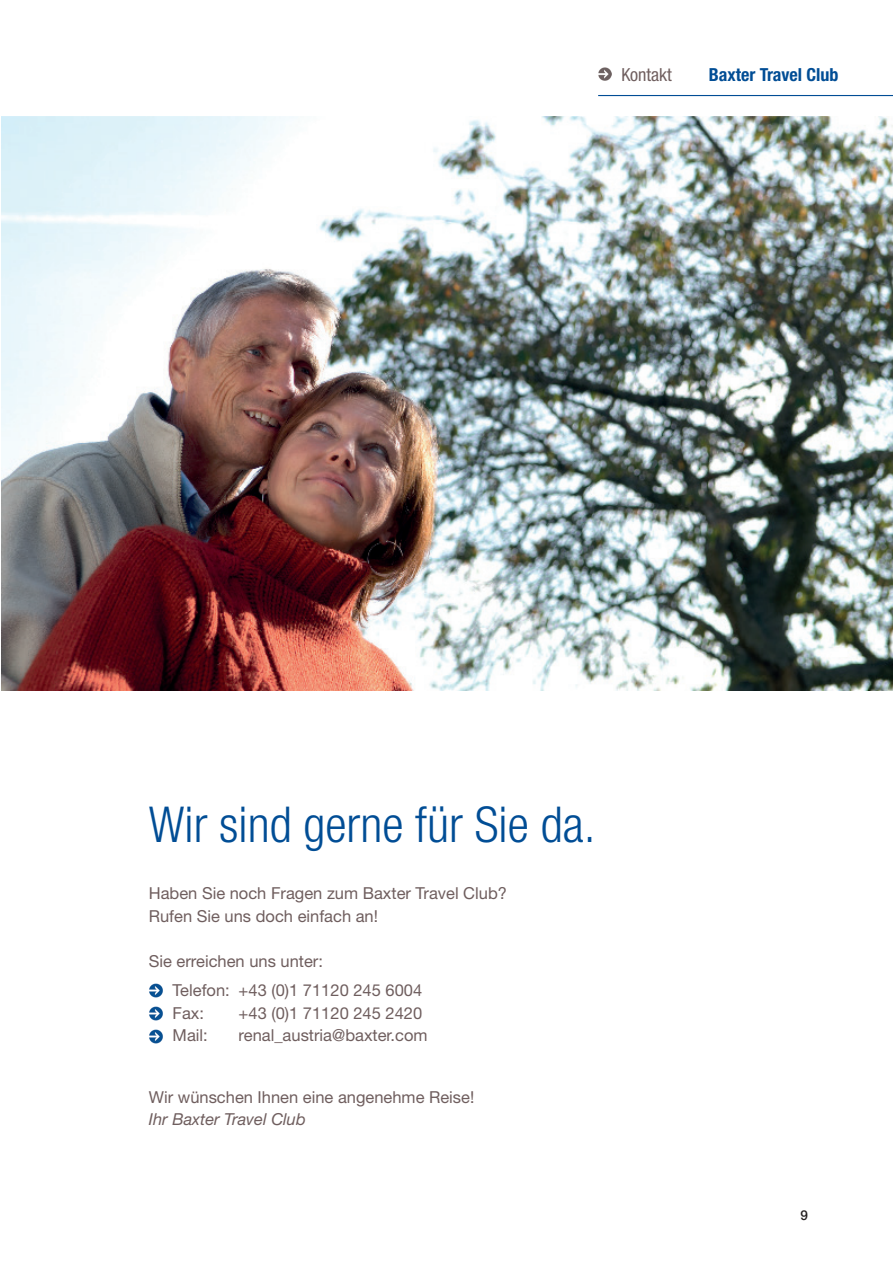
<style>
.page{position:relative;width:893px;height:1263px;background:#fff}
.page>*{position:absolute;margin:0;border:0;box-sizing:border-box;transform-origin:0 0}
.t1{font:300 condensed 49.5px "Helvetica Neue LT Std";color:#014d95}
.t2{font:700 condensed 18px "Helvetica Neue LT Std";color:#014d95}
.t3{font:condensed 18px "Helvetica Neue LT Std";color:#6f5e5e}
.t4{font:16.5px/22.5px "Helvetica Neue LT Std";color:#6f5e5e}
.t5{font:italic 16.5px "Helvetica Neue LT Std";color:#6f5e5e}
.t6{font:500 13.5px "Helvetica Neue";color:#231f20}
</style>
<div class="page">
<hr style="left:598px;top:95px;width:295px;height:1px;background:#014d95">
<img style="left:149px;top:983px;width:14px;height:14px">
<img style="left:149px;top:1006px;width:14px;height:14px">
<img style="left:149px;top:1029px;width:14px;height:14px">
<img style="left:598px;top:67px;width:14px;height:14px">
<img style="left:1px;top:117px;width:892px;height:574px">
<p class="t3" style="left:622px;top:64px;width:52px">Kontakt</p>
<p class="t2" style="left:709px;top:64px;width:131px">Baxter Travel Club</p>
<h1 class="t1" style="left:149px;top:796px;width:448px">Wir sind gerne für Sie da.</h1>
<p class="t4" style="left:149px;top:882px;width:360px">Haben Sie noch Fragen zum Baxter Travel Club?<br>Rufen Sie uns doch einfach an!</p>
<p class="t4" style="left:149px;top:950px;width:176px">Sie erreichen uns unter:</p>
<p class="t4" style="left:173px;top:979px;width:251px">Telefon: +43 (0)1 71120 245 6004<br>Fax:</p>
<p class="t4" style="left:239px;top:1001px;width:185px">+43 (0)1 71120 245 2420</p>
<p class="t4" style="left:173px;top:1024px;width:37px">Mail:</p>
<p class="t4" style="left:239px;top:1024px;width:190px">renal_austria@baxter.com</p>
<p class="t4" style="left:149px;top:1085px;width:327px">Wir wünschen Ihnen eine angenehme Reise!</p>
<p class="t5" style="left:149px;top:1109px;width:159px">Ihr Baxter Travel Club</p>
<p class="t6" style="left:800px;top:1207px;width:9px">9</p>
</div>
